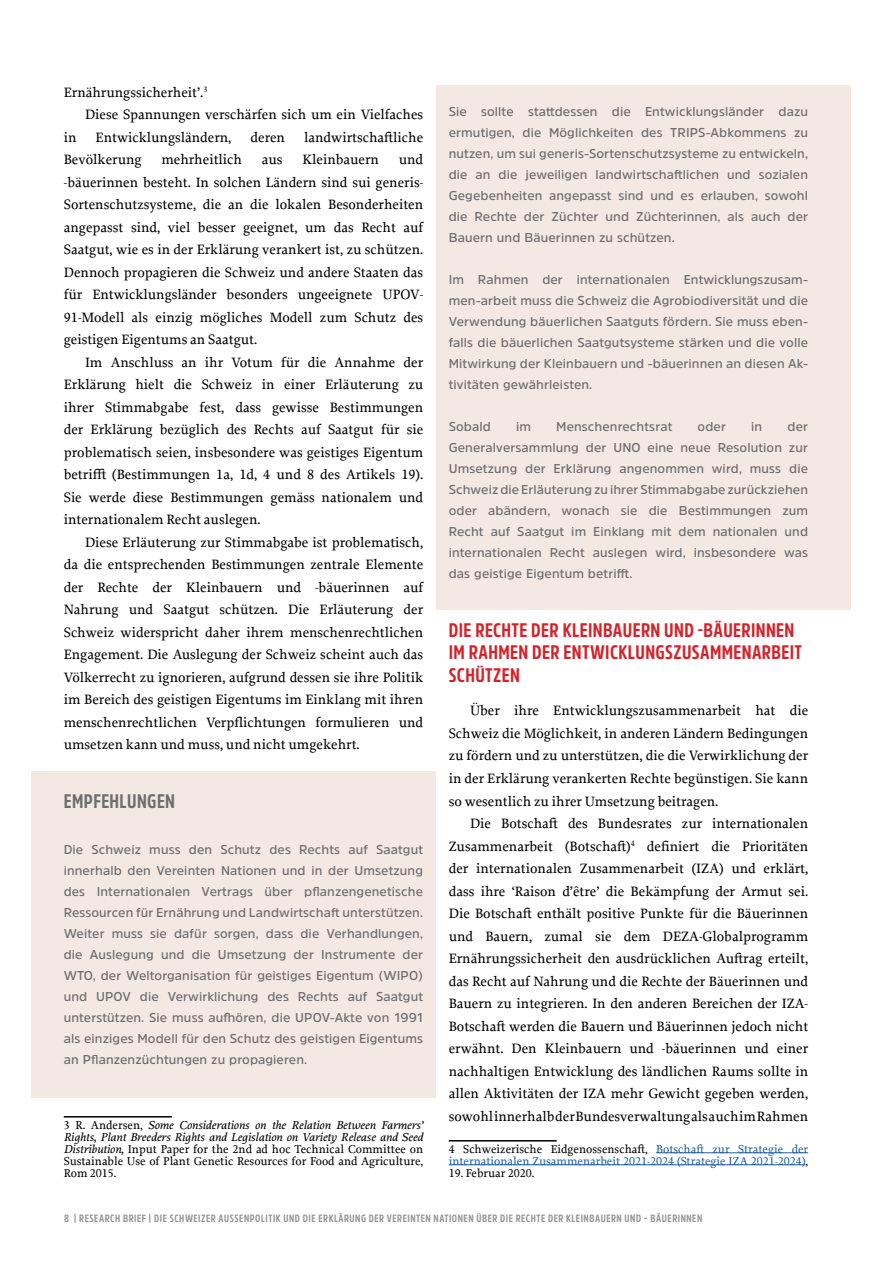
<style>
.page{position:relative;width:893px;height:1263px;background:#fff}
.page>*{position:absolute;margin:0;border:0;box-sizing:border-box;transform-origin:0 0}
.t1{font:700 19.5px/22.5px "Amsi Pro Cond";letter-spacing:.02em;color:#d2232a}
.t2{font:700 19.5px "Amsi Pro Cond";letter-spacing:.02em;color:#6d6e71}
.t3{font:500 14.25px/22.5px "Proforma";color:#000;text-align:justify}
.t4{font:600 12.75px/21px "Amsi Pro";letter-spacing:.01em;color:#6d6e71;text-align:justify}
.t5{font:500 12px/12px "Proforma";color:#000;text-align:justify}
.t6{font:500 12px/12px "Proforma";color:#215e9e}
.t7{font:700 10.5px "Amsi Pro Cond";letter-spacing:.05em;color:#939598}
.s1{font-style:italic}
.s2{color:#000}
</style>
<div class="page">
<hr style="left:64px;top:1116px;width:108px;height:1px;background:#000">
<hr style="left:449px;top:1140px;width:108px;height:1px;background:#000">
<hr style="left:656px;top:1152px;width:152px;height:1px;background:#215e9e">
<hr style="left:449px;top:1164px;width:356px;height:1px;background:#215e9e">
<div style="left:32px;top:772px;width:404px;height:326px;background:#f4e8e2"></div>
<div style="left:436px;top:85px;width:415px;height:525px;background:#f4e8e2"></div>
<p class="t3" style="left:64px;top:81px;width:145px">Ernährungssicherheit’.<sup>3</sup></p>
<p class="t3" style="left:85px;top:103px;width:340px">Diese Spannungen verschärfen sich um ein Vielfaches</p>
<p class="t3" style="left:64px;top:126px;width:14px">in</p>
<p class="t3" style="left:96px;top:126px;width:137px">Entwicklungsländern,</p>
<p class="t3" style="left:251px;top:126px;width:36px">deren</p>
<p class="t3" style="left:304px;top:126px;width:121px">landwirtschaftliche</p>
<p class="t3" style="left:64px;top:148px;width:79px">Bevölkerung</p>
<p class="t3" style="left:161px;top:148px;width:82px">mehrheitlich</p>
<p class="t3" style="left:262px;top:148px;width:22px">aus</p>
<p class="t3" style="left:302px;top:148px;width:78px">Kleinbauern</p>
<p class="t3" style="left:64px;top:148px;width:361px;text-indent:335px">und -bäuerinnen besteht. In solchen Ländern sind sui generis-Sortenschutzsysteme, die an die lokalen Besonderheiten angepasst sind, viel besser geeignet, um das Recht auf Saatgut, wie es in der Erklärung verankert ist, zu schützen.<br>Dennoch propagieren die Schweiz und andere Staaten das für Entwicklungsländer besonders ungeeignete UPOV-91-Modell als einzig mögliches Modell zum Schutz des geistigen Eigentums an Saatgut.</p>
<p class="t3" style="left:64px;top:351px;width:361px;text-indent:21px">Im Anschluss an ihr Votum für die Annahme der Erklärung hielt die Schweiz in einer Erläuterung zu ihrer Stimmabgabe fest, dass gewisse Bestimmungen der Erklärung bezüglich des Rechts auf Saatgut für sie problematisch seien, insbesondere was geistiges Eigentum betrifft (Bestimmungen 1a, 1d, 4 und 8 des Artikels 19).<br>Sie werde diese Bestimmungen gemäss nationalem und internationalem Recht auslegen.</p>
<p class="t3" style="left:64px;top:531px;width:361px;text-indent:21px">Diese Erläuterung zur Stimmabgabe ist problematisch, da die entsprechenden Bestimmungen zentrale Elemente der Rechte der Kleinbauern und -bäuerinnen auf Nahrung und Saatgut schützen. Die Erläuterung der Schweiz widerspricht daher ihrem menschenrechtlichen Engagement. Die Auslegung der Schweiz scheint auch das Völkerrecht zu ignorieren, aufgrund dessen sie ihre Politik im Bereich des geistigen Eigentums im Einklang mit ihren menschenrechtlichen Verpflichtungen formulieren und umsetzen kann und muss, und nicht umgekehrt.</p>
<h1 class="t2" style="left:64px;top:787px;width:113px">EMPFEHLUNGEN</h1>
<p class="t4" style="left:64px;top:839px;width:361px">Die Schweiz muss den Schutz des Rechts auf Saatgut innerhalb den Vereinten Nationen und in der Umsetzung des Internationalen Vertrags über pflanzengenetische Ressourcen für Ernährung und Landwirtschaft unterstützen.<br>Weiter muss sie dafür sorgen, dass die Verhandlungen, die Auslegung und die Umsetzung der Instrumente der WTO, der Weltorganisation für geistiges Eigentum (WIPO) und UPOV die Verwirklichung des Rechts auf Saatgut unterstützen. Sie muss aufhören, die UPOV-Akte von 1991 als einziges Modell für den Schutz des geistigen Eigentums an Pflanzenzüchtungen zu propagieren.</p>
<p class="t5" style="left:64px;top:1119px;width:361px">3 R. Andersen, <span class="s1">Some Considerations on the Relation Between Farmers’ Rights, Plant Breeders Rights and Legislation on Variety Release and Seed Distribution,</span> Input Paper for the 2nd ad hoc Technical Committee on Sustainable Use of Plant Genetic Resources for Food and Agriculture, Rom 2015.</p>
<p class="t4" style="left:449px;top:101px;width:361px">Sie sollte stattdessen die Entwicklungsländer dazu ermutigen, die Möglichkeiten des TRIPS-Abkommens zu nutzen, um sui generis-Sortenschutzsysteme zu entwickeln, die an die jeweiligen landwirtschaftlichen und sozialen Gegebenheiten angepasst sind und es erlauben, sowohl die Rechte der Züchter und Züchterinnen, als auch der Bauern und Bäuerinnen zu schützen.</p>
<p class="t4" style="left:449px;top:269px;width:361px">Im Rahmen der internationalen Entwicklungszusam&shy;men-arbeit muss die Schweiz die Agrobiodiversität und die Verwendung bäuerlichen Saatguts fördern. Sie muss eben&shy;falls die bäuerlichen Saatgutsysteme stärken und die volle Mitwirkung der Kleinbauern und -bäuerinnen an diesen Ak&shy;tivitäten gewährleisten.</p>
<p class="t4" style="left:449px;top:416px;width:44px">Sobald</p>
<p class="t4" style="left:516px;top:416px;width:16px">im</p>
<p class="t4" style="left:556px;top:416px;width:118px">Menschenrechtsrat</p>
<p class="t4" style="left:698px;top:416px;width:30px">oder</p>
<p class="t4" style="left:751px;top:416px;width:13px">in</p>
<p class="t4" style="left:449px;top:416px;width:361px;text-indent:339px">der Generalversammlung der UNO eine neue Resolution zur Umsetzung der Erklärung angenommen wird, muss die Schweiz die Erläuterung zu ihrer Stimmabgabe zurückziehen oder abändern, wonach sie die Bestimmungen zum Recht auf Saatgut im Einklang mit dem nationalen und internationalen Recht auslegen wird, insbesondere was das geistige Eigentum betrifft.</p>
<h1 class="t1" style="left:449px;top:618px;width:355px">DIE RECHTE DER KLEINBAUERN UND -BÄUERINNEN<br>IM RAHMEN DER ENTWICKLUNGSZUSAMMENARBEIT<br>SCHÜTZEN</h1>
<p class="t3" style="left:449px;top:699px;width:361px;text-indent:21px">Über ihre Entwicklungszusammenarbeit hat die Schweiz die Möglichkeit, in anderen Ländern Bedingungen zu fördern und zu unterstützen, die die Verwirklichung der in der Erklärung verankerten Rechte begünstigen. Sie kann so wesentlich zu ihrer Umsetzung beitragen.</p>
<p class="t3" style="left:449px;top:812px;width:361px;text-indent:21px">Die Botschaft des Bundesrates zur internationalen Zusammenarbeit (Botschaft)<sup>4</sup> definiert die Prioritäten der internationalen Zusammenarbeit (IZA) und erklärt, dass ihre ‘Raison d’être’ die Bekämpfung der Armut sei.<br>Die Botschaft enthält positive Punkte für die Bäuerinnen und Bauern, zumal sie dem DEZA-Globalprogramm Ernährungssicherheit den ausdrücklichen Auftrag erteilt, das Recht auf Nahrung und die Rechte der Bäuerinnen und Bauern zu integrieren. In den anderen Bereichen der IZA-Botschaft werden die Bauern und Bäuerinnen jedoch nicht erwähnt. Den Kleinbauern und -bäuerinnen und einer nachhaltigen Entwicklung des ländlichen Raums sollte in allen Aktivitäten der IZA mehr Gewicht gegeben werden, sowohl innerhalb der Bundesverwaltung als auch im Rahmen</p>
<p class="t6" style="left:449px;top:1143px;width:361px"><span class="s2">4 Schweizerische Eidgenossenschaft,</span> Botschaft zur Strategie der internationalen Zusammenarbeit 2021-2024 (Strategie IZA 2021-2024)<span class="s2">,</span></p>
<p class="t5" style="left:449px;top:1167px;width:87px">19. Februar 2020.</p>
<p class="t7" style="left:64px;top:1211px;width:640px">8 | RESEARCH BRIEF | DIE SCHWEIZER AUSSENPOLITIK UND DIE ERKLÄRUNG DER VEREINTEN NATIONEN ÜBER DIE RECHTE DER KLEINBAUERN UND – BÄUERINNEN</p>
</div>
